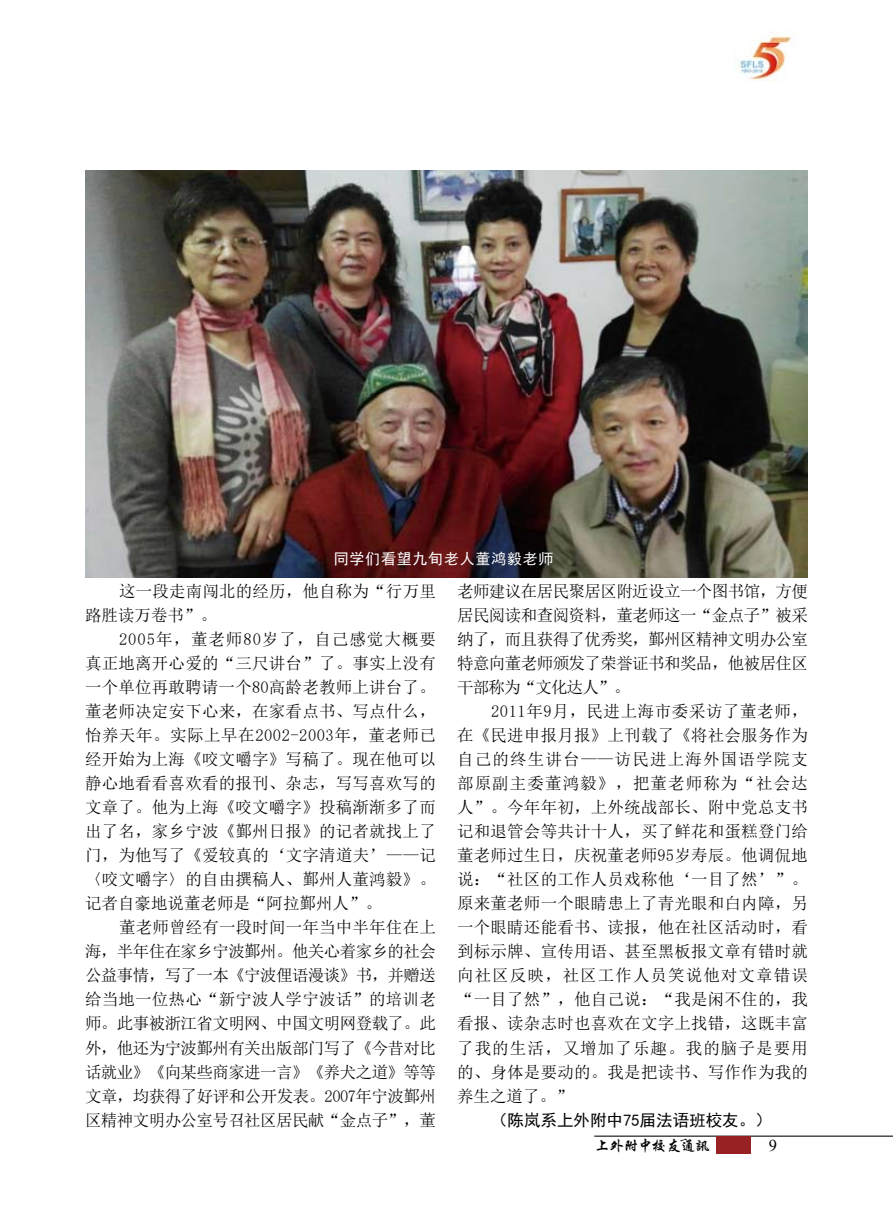
<style>
.page{position:relative;width:893px;height:1217px;background:#fff}
.page>*{position:absolute;margin:0;border:0;box-sizing:border-box;transform-origin:0 0}
.t1{font:16.5px/24px "Sim Sun";color:#000;text-align:justify}
.t2{font:16.5px "Sim Hei";color:#000}
.t3{font:15px "Sim Hei";letter-spacing:.05em;color:#fff}
.t4{font:15px "FZXKFW GB1 0";letter-spacing:-.05em;color:#000}
</style>
<div class="page">
<hr style="left:594px;top:1135px;width:299px;height:1px;background:#000">
<div style="left:717px;top:1135px;width:34px;height:17px;background:#972123"></div>
<img style="left:733px;top:32px;width:62px;height:49px">
<img style="left:85px;top:170px;width:723px;height:407px">
<p class="t3" style="left:334px;top:551px;width:221px">同学们看望九旬老人董鸿毅老师</p>
<p class="t1" style="left:85px;top:579px;width:352px;text-indent:34px">这一段走南闯北的经历，他自称为“行万里路胜读万卷书”。</p>
<p class="t1" style="left:85px;top:627px;width:352px;text-indent:34px">2005年，董老师80岁了，自己感觉大概要真正地离开心爱的“三尺讲台”了。事实上没有一个单位再敢聘请一个80高龄老教师上讲台了。董老师决定安下心来，在家看点书、写点什么，怡养天年。实际上早在2002-2003年，董老师已经开始为上海《咬文嚼字》写稿了。现在他可以静心地看看喜欢看的报刊、杂志，写写喜欢写的文章了。他为上海《咬文嚼字》投稿渐渐多了而出了名，家乡宁波《鄞州日报》的记者就找上了门，为他写了《爱较真的‘文字清道夫’——记〈咬文嚼字〉的自由撰稿人、鄞州人董鸿毅》。记者自豪地说董老师是“阿拉鄞州人”。</p>
<p class="t1" style="left:85px;top:915px;width:352px;text-indent:34px">董老师曾经有一段时间一年当中半年住在上海，半年住在家乡宁波鄞州。他关心着家乡的社会公益事情，写了一本《宁波俚语漫谈》书，并赠送给当地一位热心“新宁波人学宁波话”的培训老师。此事被浙江省文明网、中国文明网登载了。此外，他还为宁波鄞州有关出版部门写了《今昔对比话就业》《向某些商家进一言》《养犬之道》等等文章，均获得了好评和公开发表。2007年宁波鄞州区精神文明办公室号召社区居民献“金点子”，董</p>
<p class="t1" style="left:457px;top:579px;width:352px">老师建议在居民聚居区附近设立一个图书馆，方便居民阅读和查阅资料，董老师这一“金点子”被采纳了，而且获得了优秀奖，鄞州区精神文明办公室特意向董老师颁发了荣誉证书和奖品，他被居住区干部称为“文化达人”。</p>
<p class="t1" style="left:457px;top:699px;width:352px;text-indent:34px">2011年9月，民进上海市委采访了董老师，在《民进申报月报》上刊载了《将社会服务作为自己的终生讲台——访民进上海外国语学院支部原副主委董鸿毅》，把董老师称为“社会达人”。今年年初，上外统战部长、附中党总支书记和退管会等共计十人，买了鲜花和蛋糕登门给董老师过生日，庆祝董老师95岁寿辰。他调侃地说：“社区的工作人员戏称他‘一目了然’”。原来董老师一个眼睛患上了青光眼和白内障，另一个眼睛还能看书、读报，他在社区活动时，看到标示牌、宣传用语、甚至黑板报文章有错时就向社区反映，社区工作人员笑说他对文章错误“一目了然”，他自己说：“我是闲不住的，我看报、读杂志时也喜欢在文字上找错，这既丰富了我的生活，又增加了乐趣。我的脑子是要用的、身体是要动的。我是把读书、写作作为我的养生之道了。”</p>
<p class="t2" style="left:491px;top:1111px;width:282px">（陈岚系上外附中75届法语班校友。）</p>
<p class="t4" style="left:595px;top:1137px;width:116px">上外附中校友通讯</p>
</div>
